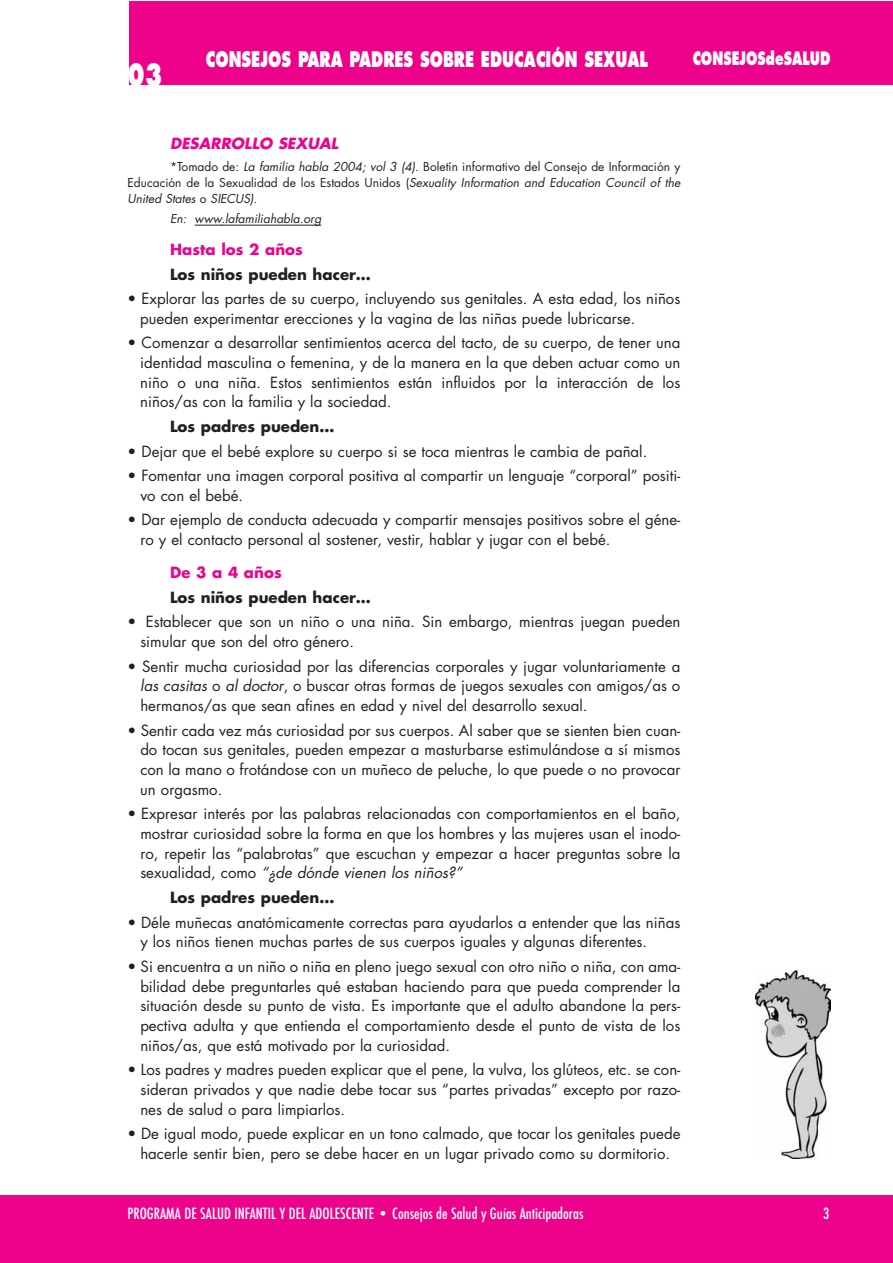
<style>
.page{position:relative;width:893px;height:1263px;background:#fff}
.page>*{position:absolute;margin:0;border:0;box-sizing:border-box;transform-origin:0 0}
.t1{font:800 30px "Futura";color:#fff;scale:.7 1}
.t2{font:800 21px "Futura";color:#fff;scale:.7 1}
.t3{font:800 18px "Futura";color:#fff;scale:.7 1}
.t4{font:15px/19.6px "Futura";color:#231f20;text-align:justify}
.t5{font:500 condensed 15px "Futura";color:#fff}
.t6{font:700 15px "Futura";color:#231f20}
.t7{font:700 15px "Futura";color:#ed028c}
.t8{font:italic 700 15px "Futura";color:#ed028c}
.t9{font:12px/15.8px "Futura";color:#231f20;text-align:justify}
.t10{font:italic 12px "Futura";color:#231f20}
.s1{font-style:italic}
</style>
<div class="page">
<div style="left:0;top:1195px;width:892px;height:68px;background:#ed028c"></div>
<img style="left:755px;top:970px;width:76px;height:189px">
<svg style="left:195px;top:225px;width:26px;height:1px"></svg>
<hr style="left:221px;top:225px;width:100px;height:1px;background:#231f20">
<div style="left:129px;top:1px;width:763px;height:84px;background:#ed028c"></div>
<h1 class="t1" style="left:128px;top:62px;width:51px">03</h1>
<h2 class="t2" style="left:206px;top:50px;width:633px">CONSEJOS PARA PADRES SOBRE EDUCACIÓN SEXUAL</h2>
<p class="t3" style="left:693px;top:50px;width:198px">CONSEJOSdeSALUD</p>
<p class="t8" style="left:170px;top:137px;width:170px">DESARROLLO SEXUAL</p>
<p class="t9" style="left:128px;top:160px;width:554px;text-indent:43px">*Tomado de: <span class="s1">La familia habla 2004; vol 3 (4).</span> Boletín informativo del Consejo de Información y Educación de la Sexualidad de los Estados Unidos (<span class="s1">Sexuality Information and Education Council of the United States</span> o <span class="s1">SIECUS).</span></p>
<p class="t10" style="left:170px;top:213px;width:153px">En: www.lafamiliahabla.org</p>
<p class="t7" style="left:170px;top:242px;width:134px">Hasta los 2 años</p>
<p class="t6" style="left:170px;top:267px;width:202px">Los niños pueden hacer…</p>
<p class="t4" style="left:140px;top:290px;width:542px;text-indent:-13px">• Explorar las partes de su cuerpo, incluyendo sus genitales. A esta edad, los niños pueden experimentar erecciones y la vagina de las niñas puede lubricarse.</p>
<p class="t4" style="left:140px;top:334px;width:542px;text-indent:-13px">• Comenzar a desarrollar sentimientos acerca del tacto, de su cuerpo, de tener una identidad masculina o femenina, y de la manera en la que deben actuar como un niño o una niña. Estos sentimientos están influidos por la interacción de los niños/as con la familia y la sociedad.</p>
<p class="t6" style="left:170px;top:420px;width:166px">Los padres pueden…</p>
<p class="t4" style="left:128px;top:443px;width:521px">• Dejar que el bebé explore su cuerpo si se toca mientras le cambia de pañal.</p>
<p class="t4" style="left:140px;top:467px;width:541px;text-indent:-13px">• Fomentar una imagen corporal positiva al compartir un lenguaje “corporal” positi&shy;vo con el bebé.</p>
<p class="t4" style="left:140px;top:511px;width:542px;text-indent:-13px">• Dar ejemplo de conducta adecuada y compartir mensajes positivos sobre el géne&shy;ro y el contacto personal al sostener, vestir, hablar y jugar con el bebé.</p>
<p class="t7" style="left:170px;top:566px;width:113px">De 3 a 4 años</p>
<p class="t6" style="left:170px;top:590px;width:202px">Los niños pueden hacer…</p>
<p class="t4" style="left:140px;top:613px;width:542px;text-indent:-13px">• Establecer que son un niño o una niña. Sin embargo, mientras juegan pueden simular que son del otro género.</p>
<p class="t4" style="left:140px;top:658px;width:542px;text-indent:-13px">• Sentir mucha curiosidad por las diferencias corporales y jugar voluntariamente a <span class="s1">las casitas</span> o <span class="s1">al doctor</span>, o buscar otras formas de juegos sexuales con amigos/as o hermanos/as que sean afines en edad y nivel del desarrollo sexual.</p>
<p class="t4" style="left:140px;top:722px;width:542px;text-indent:-13px">• Sentir cada vez más curiosidad por sus cuerpos. Al saber que se sienten bien cuan&shy;do tocan sus genitales, pueden empezar a masturbarse estimulándose a sí mismos con la mano o frotándose con un muñeco de peluche, lo que puede o no provocar un orgasmo.</p>
<p class="t4" style="left:140px;top:805px;width:542px;text-indent:-13px">• Expresar interés por las palabras relacionadas con comportamientos en el baño, mostrar curiosidad sobre la forma en que los hombres y las mujeres usan el inodo&shy;ro, repetir las “palabrotas” que escuchan y empezar a hacer preguntas sobre la sexualidad, como <span class="s1">“¿de dónde vienen los niños?”</span></p>
<p class="t6" style="left:170px;top:890px;width:166px">Los padres pueden…</p>
<p class="t4" style="left:140px;top:913px;width:542px;text-indent:-13px">• Déle muñecas anatómicamente correctas para ayudarlos a entender que las niñas y los niños tienen muchas partes de sus cuerpos iguales y algunas diferentes.</p>
<p class="t4" style="left:140px;top:958px;width:542px;text-indent:-13px">• Si encuentra a un niño o niña en pleno juego sexual con otro niño o niña, con ama&shy;bilidad debe preguntarles qué estaban haciendo para que pueda comprender la situación desde su punto de vista. Es importante que el adulto abandone la pers&shy;pectiva adulta y que entienda el comportamiento desde el punto de vista de los niños/as, que está motivado por la curiosidad.</p>
<p class="t4" style="left:140px;top:1061px;width:541px;text-indent:-13px">• Los padres y madres pueden explicar que el pene, la vulva, los glúteos, etc. se con&shy;sideran privados y que nadie debe tocar sus “partes privadas” excepto por razo&shy;nes de salud o para limpiarlos.</p>
<p class="t4" style="left:128px;top:1125px;width:554px;text-align:center">• De igual modo, puede explicar en un tono calmado, que tocar los genitales puede hacerle sentir bien, pero se debe hacer en un lugar privado como su dormitorio.</p>
<p class="t5" style="left:128px;top:1205px;width:457px">PROGRAMA DE SALUD INFANTIL Y DEL ADOLESCENTE • Consejos de Salud y Guías Anticipadoras</p>
<p class="t5" style="left:823px;top:1205px;width:8px">3</p>
</div>
